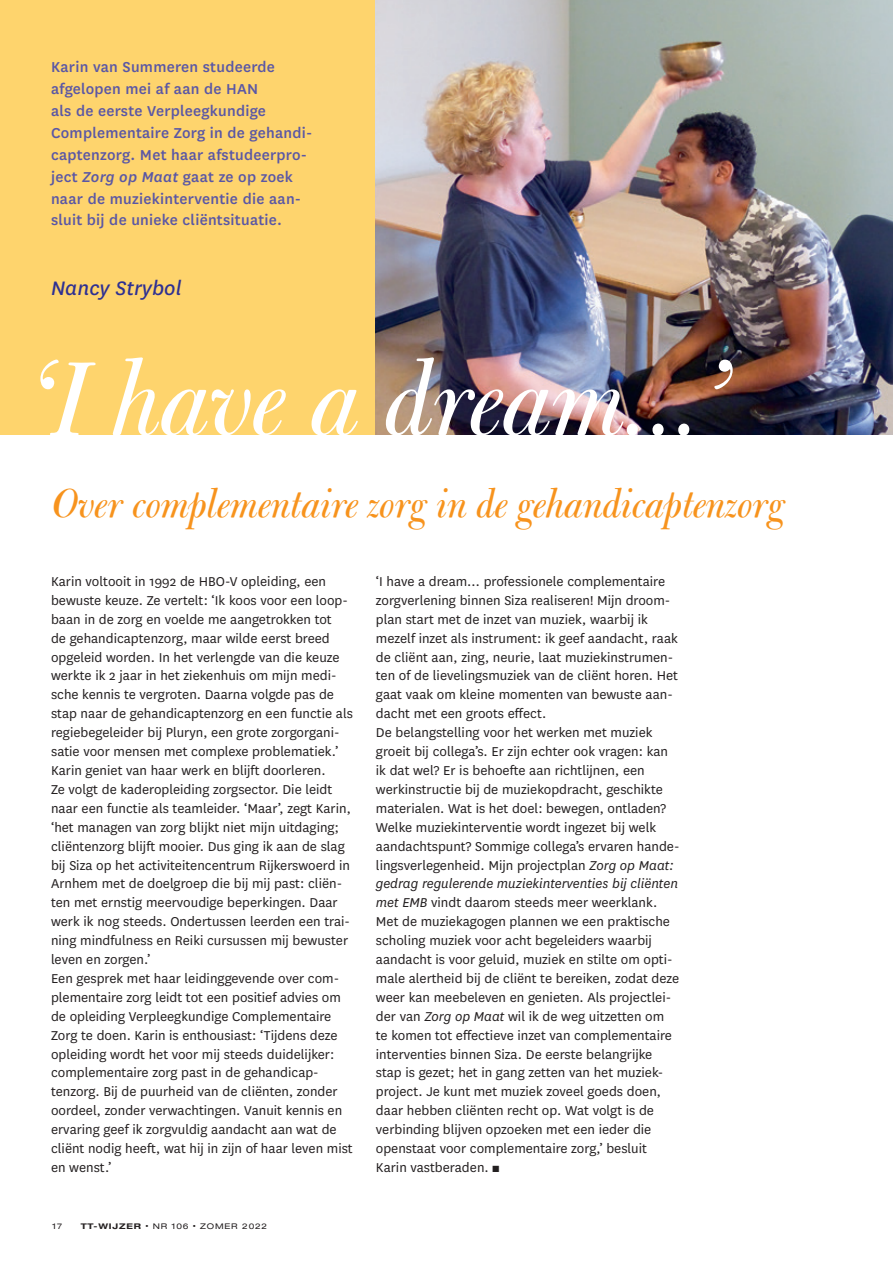
<style>
.page{position:relative;width:893px;height:1263px;background:#fff}
.page>*{position:absolute;margin:0;border:0;box-sizing:border-box;transform-origin:0 0}
.k-kop{font:117px "Bulmer MT Std Italic Display";color:#fff}
.k-kop-2{font:45px "Bulmer MT Std Italic Display";color:#f7931d}
.a-auteur{font:italic 22.8px "National";letter-spacing:.005em;color:#2e3092}
.i-intro{font:500 16.8px/21.9px "National";letter-spacing:.015em;color:#5a57a5}
.b-broodtext{font:15px/18.9px "National";color:#231f20}
.t1{font:expanded 7.8px "Helvetica Neue LT Std";letter-spacing:.1em;color:#231f20;scale:1.08 1}
.s1{font-style:italic}
.s2{font-weight:700}
.s3{font-size:5.7px}
</style>
<div class="page">
<div style="left:0;top:0;width:387px;height:435px;background:#fed46d"></div>
<img style="left:376px;top:0;width:517px;height:435px">
<p class="i-intro" style="left:51px;top:55px;width:263px">Karin van Summeren studeerde afgelopen mei af aan de HAN<br>als de eerste Verpleegkundige<br>Complementaire Zorg in de gehandi&shy;captenzorg. Met haar afstudeerpro&shy;ject <span class="s1">Zorg op Maat</span> gaat ze op zoek naar de muziekinterventie die aan&shy;sluit bij de unieke cliëntsituatie.</p>
<p class="a-auteur" style="left:51px;top:273px;width:132px">Nancy Strybol</p>
<p class="k-kop" style="left:27px;top:339px;width:700px">‘I have a dream…’</p>
<p class="k-kop-2" style="left:51px;top:480px;width:735px">Over complementaire zorg in de gehandicaptenzorg</p>
<p class="b-broodtext" style="left:51px;top:571px;width:303px">Karin voltooit in 1992 de HBO-V opleiding, een bewuste keuze. Ze vertelt: ‘Ik koos voor een loop&shy;baan in de zorg en voelde me aangetrokken tot<br>de gehandicaptenzorg, maar wilde eerst breed opgeleid worden. In het verlengde van die keuze werkte ik 2 jaar in het ziekenhuis om mijn medi&shy;sche kennis te vergroten. Daarna volgde pas de stap naar de gehandicaptenzorg en een functie als regiebegeleider bij Pluryn, een grote zorgorgani&shy;satie voor mensen met complexe problematiek.’ Karin geniet van haar werk en blijft doorleren.<br>Ze volgt de kaderopleiding zorgsector. Die leidt naar een functie als teamleider. ‘Maar’, zegt Karin, ‘het managen van zorg blijkt niet mijn uitdaging; cliëntenzorg blijft mooier. Dus ging ik aan de slag bij Siza op het activiteitencentrum Rijkerswoerd in Arnhem met de doelgroep die bij mij past: cliën&shy;ten met ernstig meervoudige beperkingen. Daar werk ik nog steeds. Ondertussen leerden een trai&shy;ning mindfulness en Reiki cursussen mij bewuster leven en zorgen.’</p>
<p class="b-broodtext" style="left:51px;top:968px;width:303px">Een gesprek met haar leidinggevende over com&shy;plementaire zorg leidt tot een positief advies om de opleiding Verpleegkundige Complementaire Zorg te doen. Karin is enthousiast: ‘Tijdens deze opleiding wordt het voor mij steeds duidelijker: complementaire zorg past in de gehandicap&shy;tenzorg. Bij de puurheid van de cliënten, zonder oordeel, zonder verwachtingen. Vanuit kennis en ervaring geef ik zorgvuldig aandacht aan wat de cliënt nodig heeft, wat hij in zijn of haar leven mist en wenst.’</p>
<p class="t1" style="left:53px;top:1221px;width:10px">17</p>
<p class="t1" style="left:81px;top:1221px;width:174px"><span class="s2">TT-WIJZER</span> <span class="s3">•</span> NR 106 <span class="s3">•</span> ZOMER 2022</p>
<p class="b-broodtext" style="left:376px;top:571px;width:304px">‘I have a dream… professionele complementaire zorgverlening binnen Siza realiseren! Mijn droom&shy;plan start met de inzet van muziek, waarbij ik mezelf inzet als instrument: ik geef aandacht, raak de cliënt aan, zing, neurie, laat muziekinstrumen&shy;ten of de lievelingsmuziek van de cliënt horen. Het gaat vaak om kleine momenten van bewuste aan&shy;dacht met een groots effect.</p>
<p class="b-broodtext" style="left:376px;top:722px;width:305px">De belangstelling voor het werken met muziek groeit bij collega’s. Er zijn echter ook vragen: kan ik dat wel? Er is behoefte aan richtlijnen, een werkinstructie bij de muziekopdracht, geschikte materialen. Wat is het doel: bewegen, ontladen?<br>Welke muziekinterventie wordt ingezet bij welk aandachtspunt? Sommige collega’s ervaren hande&shy;lingsverlegenheid. Mijn projectplan <span class="s1">Zorg op Maat: gedrag regulerende muziekinterventies bij cliënten met EMB</span> vindt daarom steeds meer weerklank.</p>
<p class="b-broodtext" style="left:376px;top:911px;width:305px">Met de muziekagogen plannen we een praktische scholing muziek voor acht begeleiders waarbij aandacht is voor geluid, muziek en stilte om opti&shy;male alertheid bij de cliënt te bereiken, zodat deze weer kan meebeleven en genieten. Als projectlei&shy;der van <span class="s1">Zorg op Maat</span> wil ik de weg uitzetten om te komen tot effectieve inzet van complementaire interventies binnen Siza. De eerste belangrijke stap is gezet; het in gang zetten van het muziek&shy;project. Je kunt met muziek zoveel goeds doen, daar hebben cliënten recht op. Wat volgt is de verbinding blijven opzoeken met een ieder die openstaat voor complementaire zorg,’ besluit Karin vastberaden. ■</p>
</div>
